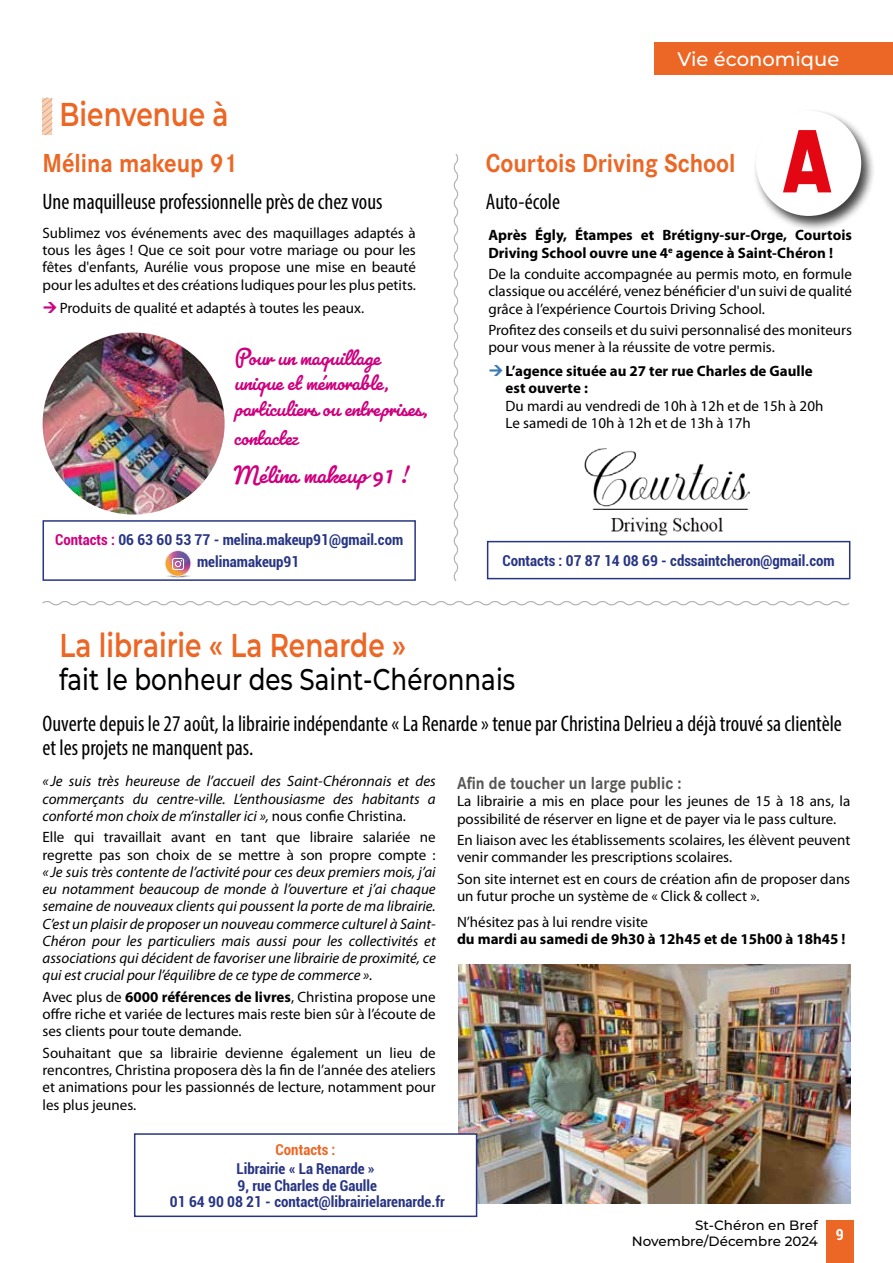
<style>
.page{position:relative;width:893px;height:1263px;background:#fff}
.page>*{position:absolute;margin:0;border:0;box-sizing:border-box;transform-origin:0 0}
.t1{font:600 33px "Montserrat";color:#ec6725;scale:.8 1}
.t2{font:500 30px "Montserrat";color:#000;scale:.82 1}
.t3{font:700 27px "Corporate S";color:#ec6725;scale:.9 1}
.t4{font:700 27px "Pacifico";color:#ce007f}
.t5{font:700 24px/25.5px "Pacifico";color:#ce007f}
.t6{font:condensed 22.5px/24px "Myriad Pro";color:#000}
.t7{font:500 19.5px "Montserrat";color:#fff}
.t8{font:700 18px "Corporate S";color:#575756;scale:.9 1}
.t9{font:700 condensed 15.3px "Roboto";color:#fff}
.t10{font:15px/17.2px "Myriad Pro";color:#000}
.t11{font:italic 15px/17.2px "Myriad Pro";color:#000;text-align:justify}
.t12{font:700 condensed 15px/16.5px "Roboto";color:#283583}
.t13{font:700 15px/17.2px "Myriad Pro";color:#000}
.t14{font:700 condensed 15px "Roboto";color:#ec6725}
.t15{font:500 13.5px/16.2px "Montserrat";color:#000;text-align:right}
.s1{color:#ce007f}
.s2{font-style:normal}
.s3{font-weight:700}
</style>
<div class="page">
<div style="left:826px;top:1220px;width:27px;height:43px;background:#ec6725"></div>
<div style="left:655px;top:43px;width:238px;height:32px;background:#ec6725"></div>
<div style="left:487px;top:541px;width:363px;height:38px;border:2px solid #283583"></div>
<svg style="left:163px;top:574px;width:30px;height:4px"></svg>
<svg style="left:165px;top:550px;width:26px;height:27px"></svg>
<svg style="left:166px;top:551px;width:24px;height:25px"></svg>
<div style="left:43px;top:520px;width:373px;height:61px;border:2px solid #283583"></div>
<img style="left:584px;top:448px;width:165px;height:93px">
<svg style="left:453px;top:154px;width:5px;height:427px"></svg>
<svg style="left:42px;top:601px;width:807px;height:5px"></svg>
<img style="left:458px;top:964px;width:392px;height:239px">
<div style="left:135px;top:1134px;width:342px;height:82px;background:#fff"></div>
<div style="left:134px;top:1133px;width:343px;height:84px;border:2px solid #283583"></div>
<img style="left:43px;top:332px;width:182px;height:183px;border-radius:91px">
<div style="left:752px;top:108px;width:124px;height:124px;background:#000;opacity:.75"></div>
<div style="left:756px;top:111px;width:105px;height:105px;background:#fff;border-radius:50%"></div>
<svg style="left:783px;top:130px;width:48px;height:62px"></svg>
<svg style="left:43px;top:98px;width:10px;height:37px"></svg>
<h1 class="t1" style="left:60px;top:90px;width:213px">Bienvenue à</h1>
<h3 class="t7" style="left:677px;top:45px;width:163px">Vie économique</h3>
<h3 class="t3" style="left:43px;top:145px;width:218px">Mélina makeup 91</h3>
<h3 class="t3" style="left:486px;top:145px;width:279px">Courtois Driving School</h3>
<h3 class="t6" style="left:43px;top:190px;width:342px">Une maquilleuse professionnelle près de chez vous</h3>
<p class="t10" style="left:43px;top:225px;width:375px;text-align:justify">Sublimez vos événements avec des maquillages adaptés à tous les âges ! Que ce soit pour votre mariage ou pour les fêtes d'enfants, Aurélie vous propose une mise en beauté pour les adultes et des créations ludiques pour les plus petits.</p>
<p class="t10" style="left:60px;top:300px;width:306px">Produits de qualité et adaptés à toutes les peaux.</p>
<h3 class="t5" style="left:234px;top:344px;width:196px">Pour un maquillage unique et mémorable, particuliers ou entreprises,</h3>
<h3 class="t5" style="left:234px;top:424px;width:65px">contactez</h3>
<h3 class="t4" style="left:234px;top:458px;width:175px">Mélina makeup 91 !</h3>
<p class="t12" style="left:197px;top:528px;width:208px;line-height:22.5px;text-indent:-142px"><span class="s1">Contacts :</span> 06 63 60 53 77 - melina.makeup91@gmail.com melinamakeup91</p>
<h3 class="t6" style="left:486px;top:190px;width:76px">Auto-école</h3>
<p class="t13" style="left:488px;top:227px;width:365px">Après Égly, Étampes et Brétigny-sur-Orge, Courtois<br>Driving School ouvre une 4<sup>e</sup> agence à Saint-Chéron !</p>
<p class="t10" style="left:488px;top:266px;width:365px;text-align:justify">De la conduite accompagnée au permis moto, en formule classique ou accéléré, venez bénéficier d'un suivi de qualité grâce à l’expérience Courtois Driving School.</p>
<p class="t10" style="left:488px;top:322px;width:365px">Profitez des conseils et du suivi personnalisé des moniteurs pour vous mener à la réussite de votre permis.</p>
<p class="t13" style="left:506px;top:363px;width:309px">L’agence située au 27 ter rue Charles de Gaulle est ouverte :</p>
<p class="t10" style="left:506px;top:397px;width:319px">Du mardi au vendredi de 10h à 12h et de 15h à 20h<br>Le samedi de 10h à 12h et de 13h à 17h</p>
<p class="t12" style="left:503px;top:552px;width:334px">Contacts : 07 87 14 08 69 - cdssaintcheron@gmail.com</p>
<h1 class="t1" style="left:60px;top:622px;width:435px">La librairie « La Renarde »</h1>
<h2 class="t2" style="left:59px;top:659px;width:558px">fait le bonheur des Saint-Chéronnais</h2>
<h3 class="t6" style="left:43px;top:712px;width:801px">Ouverte depuis le 27 août, la librairie indépendante « La Renarde » tenue par Christina Delrieu a déjà trouvé sa clientèle et les projets ne manquent pas.</h3>
<p class="t11" style="left:43px;top:773px;width:395px">« Je suis très heureuse de l’accueil des Saint-Chéronnais et des commerçants du centre-ville. L’enthousiasme des habitants a conforté mon choix de m’installer ici », <span class="s2">nous confie Christina.</span></p>
<p class="t10" style="left:43px;top:829px;width:395px">Elle qui travaillait avant en tant que libraire salariée ne regrette pas son choix de se mettre à son propre compte :</p>
<p class="t11" style="left:43px;top:863px;width:395px">« Je suis très contente de l’activité pour ces deux premiers mois, j’ai eu notamment beaucoup de monde à l’ouverture et j’ai chaque semaine de nouveaux clients qui poussent la porte de ma librairie.<br>C’est un plaisir de proposer un nouveau commerce culturel à Saint-Chéron pour les particuliers mais aussi pour les collectivités et associations qui décident de favoriser une librairie de proximité, ce qui est crucial pour l’équilibre de ce type de commerce ».</p>
<p class="t10" style="left:43px;top:988px;width:395px;text-align:justify">Avec plus de <span class="s3">6000 références de livres</span>, Christina propose une offre riche et variée de lectures mais reste bien sûr à l’écoute de ses clients pour toute demande.</p>
<p class="t10" style="left:43px;top:1044px;width:395px;text-align:justify">Souhaitant que sa librairie devienne également un lieu de rencontres, Christina proposera dès la fin de l’année des ateliers et animations pour les passionnés de lecture, notamment pour les plus jeunes.</p>
<p class="t14" style="left:276px;top:1139px;width:61px">Contacts :</p>
<p class="t12" style="left:170px;top:1160px;width:276px;text-align:center">Librairie « La Renarde »<br>9, rue Charles de Gaulle<br>01 64 90 08 21 - contact@librairielarenarde.fr</p>
<p class="t8" style="left:457px;top:771px;width:251px">Afin de toucher un large public :</p>
<p class="t10" style="left:457px;top:793px;width:395px">La librairie a mis en place pour les jeunes de 15 à 18 ans, la possibilité de réserver en ligne et de payer via le pass culture.</p>
<p class="t10" style="left:457px;top:832px;width:395px">En liaison avec les établissements scolaires, les élèvent peuvent venir commander les prescriptions scolaires.</p>
<p class="t10" style="left:457px;top:871px;width:395px">Son site internet est en cours de création afin de proposer dans un futur proche un système de « Click &amp; collect ».</p>
<p class="t10" style="left:457px;top:914px;width:193px">N’hésitez pas à lui rendre visite</p>
<p class="t13" style="left:457px;top:931px;width:390px">du mardi au samedi de 9h30 à 12h45 et de 15h00 à 18h45 !</p>
<p class="t15" style="left:632px;top:1217px;width:188px">St-Chéron en Bref<br>Novembre/Décembre 2024</p>
<p class="t9" style="left:836px;top:1225px;width:10px">9</p>
</div>
